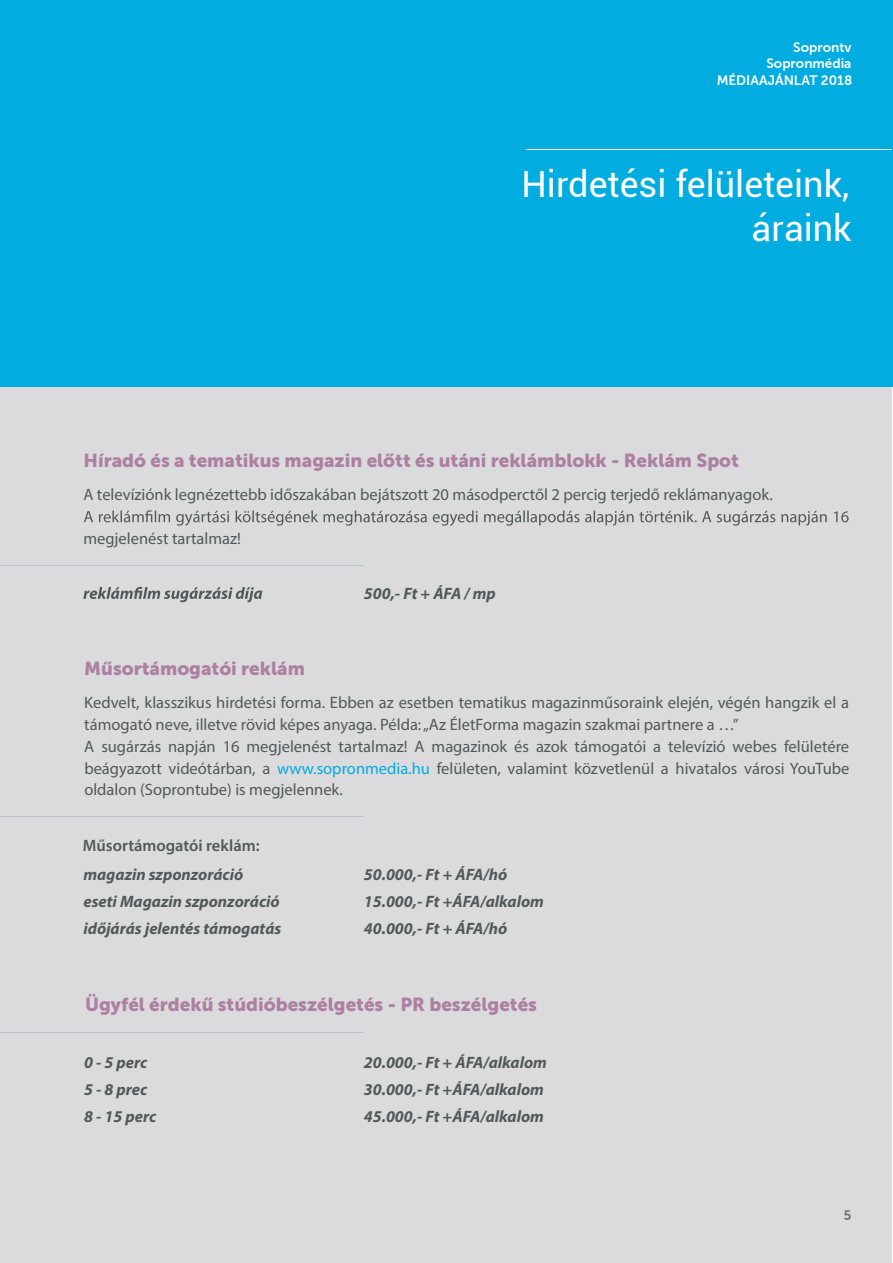
<style>
.page{position:relative;width:893px;height:1263px;background:#fff}
.page>*{position:absolute;margin:0;border:0;box-sizing:border-box;transform-origin:0 0}
.t1{font:36px/43.2px "Roboto";color:#fff;text-align:right}
.t2{font:18.75px "Museo Sans 900";color:#ad80a2}
.t3{font:16.5px/21.8px "Myriad Pro";color:#51595b}
.t4{font:italic 700 16.5px/27px "Myriad Pro";color:#51595b}
.t5{font:600 16.5px "Myriad Pro";color:#51595b}
.t6{font:13.5px/16.2px "Museo Sans 700";color:#fff;text-align:right}
.t7{font:13.5px "Museo Sans 700";color:#676f75}
.s1{color:#00ace0}
</style>
<div class="page">
<div style="left:0;top:387px;width:891px;height:876px;background:#dbdbdd"></div>
<hr style="left:0;top:565px;width:364px;height:1px;background:#bcc2cb">
<hr style="left:0;top:816px;width:364px;height:1px;background:#bcc2cb">
<hr style="left:0;top:1033px;width:364px;height:1px;background:#bcc2cb">
<svg style="left:84px;top:510px;width:764px;height:16px"></svg>
<svg style="left:83px;top:587px;width:179px;height:15px"></svg>
<div style="left:0;top:0;width:893px;height:387px;background:#00ace0"></div>
<hr style="left:526px;top:149px;width:365px;height:1px;background:#fff">
<p class="t6" style="left:717px;top:39px;width:137px">Soprontv<br>Sopronmédia<br>MÉDIAAJÁNLAT 2018</p>
<h1 class="t1" style="left:522px;top:162px;width:332px">Hirdetési felületeink, áraink</h1>
<p class="t2" style="left:83px;top:450px;width:657px">Híradó és a tematikus magazin előtt és utáni reklámblokk - Reklám Spot</p>
<p class="t3" style="left:83px;top:484px;width:691px">A televíziónk legnézettebb időszakában bejátszott 20 másodperctől 2 percig terjedő reklámanyagok.</p>
<p class="t3" style="left:83px;top:527px;width:159px">megjelenést tartalmaz!</p>
<p class="t4" style="left:364px;top:579px;width:133px">500,- Ft + ÁFA / mp</p>
<p class="t2" style="left:84px;top:658px;width:222px">Műsortámogatói reklám</p>
<p class="t3" style="left:84px;top:692px;width:767px">Kedvelt, klasszikus hirdetési forma. Ebben az esetben tematikus magazinműsoraink elején, végén hangzik el a támogató neve, illetve rövid képes anyaga. Példa:„Az ÉletForma magazin szakmai partnere a …”<br>A sugárzás napján 16 megjelenést tartalmaz! A magazinok és azok támogatói a televízió webes felületére beágyazott videótárban, a <span class="s1">www.sopronmedia.hu</span> felületen, valamint közvetlenül a hivatalos városi YouTube oldalon (Soprontube) is megjelennek.</p>
<p class="t5" style="left:83px;top:835px;width:178px">Műsortámogatói reklám:</p>
<p class="t4" style="left:83px;top:861px;width:199px">magazin szponzoráció<br>eseti Magazin szponzoráció időjárás jelentés támogatás</p>
<p class="t4" style="left:364px;top:860px;width:182px">50.000,- Ft + ÁFA/hó<br>15.000,- Ft +ÁFA/alkalom<br>40.000,- Ft + ÁFA/hó</p>
<p class="t2" style="left:85px;top:994px;width:453px">Ügyfél érdekű stúdióbeszélgetés - PR beszélgetés</p>
<p class="t4" style="left:84px;top:1048px;width:74px">0 - 5 perc<br>5 - 8 prec<br>8 - 15 perc</p>
<p class="t4" style="left:364px;top:1048px;width:185px">20.000,- Ft + ÁFA/alkalom<br>30.000,- Ft +ÁFA/alkalom<br>45.000,- Ft +ÁFA/alkalom</p>
<p class="t7" style="left:844px;top:1208px;width:9px">5</p>
</div>
